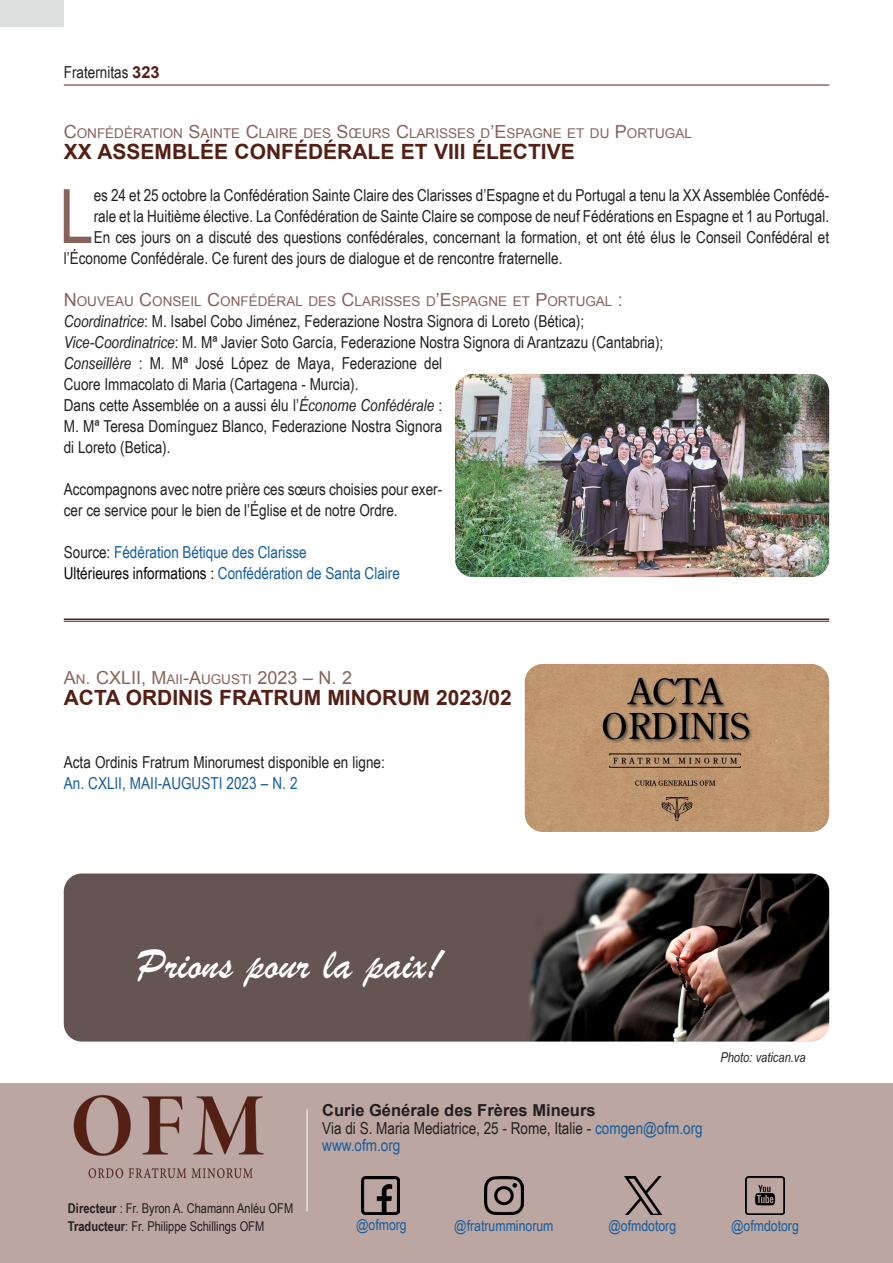
<style>
.page{position:relative;width:893px;height:1263px;background:#fff}
.page>*{position:absolute;margin:0;border:0;box-sizing:border-box;transform-origin:0 0}
.Testo_sinEspacio{font:75.15px "Arial Narrow";color:#87635b}
.Titolo{font:45px "Brush Script";color:#fff}
.Titolo-2{font:700 21px "Arial";color:#542015}
.Titolo_piccolo{font:18px "Arial";color:#87635b}
.Testo_sinEspacio-2{font:16.5px/21px "Arial Narrow";color:#231f20}
.Testo_sinEspacio-3{font:16.5px "Arial Narrow";color:#175d9e}
.Titolo-3{font:16.5px "Arial Narrow";color:#231f20}
.t1{font:700 16.5px "Arial";color:#231f20}
.Titolo-4{font:16.5px "Arial Narrow";color:#175d9e}
.t2{font:15px "Arial Narrow";color:#175d9e}
.Titolo_piccolo-2{font:13.5px "Arial";color:#87635b}
.t3{font:13.5px/18px "Arial Narrow";color:#231f20}
.Titolo-5{font:italic 13.5px "Arial Narrow";color:#231f20}
.s1{font-family:"Arial";font-weight:700;color:#542015}
.s2{font-size:18px}
.s3{font-style:italic}
.s4{color:#231f20}
.s5{color:#050505}
.s6{font-size:13.5px}
.s7{color:#175d9e}
.s8{font-weight:700}
</style>
<div class="page">
<hr style="left:64px;top:85px;width:765px;height:1px;background:#542015">
<div style="left:0;top:0;width:64px;height:27px;background:#dddede"></div>
<div style="left:0;top:1083px;width:893px;height:180px;background:#bba6a1"></div>
<img style="left:361px;top:1176px;width:39px;height:39px">
<img style="left:485px;top:1176px;width:38px;height:39px">
<img style="left:746px;top:1176px;width:38px;height:39px">
<hr style="left:307px;top:1109px;width:1px;height:102px;background:#fff">
<img style="left:73px;top:1095px;width:191px;height:84px">
<img style="left:624px;top:1176px;width:38px;height:39px">
<img style="left:455px;top:374px;width:374px;height:203px">
<hr style="left:64px;top:618px;width:765px;height:2px;background:#542015">
<hr style="left:64px;top:621px;width:765px;height:1px;background:#542015">
<img style="left:525px;top:664px;width:304px;height:168px">
<img style="left:64px;top:873px;width:765px;height:168px">
<p class="Testo_sinEspacio-2" style="left:64px;top:61px;width:97px">Fraternitas <span class="s1">323</span></p>
<p class="Titolo_piccolo-2" style="left:64px;top:124px;width:630px"><span class="s2">C</span>ONFÉDÉRATION <span class="s2">S</span>AINTE <span class="s2">C</span>LAIRE DES <span class="s2">S</span>ŒURS <span class="s2">C</span>LARISSES D<span class="s2">’E</span>SPAGNE ET DU <span class="s2">P</span>ORTUGAL</p>
<p class="Titolo-2" style="left:64px;top:138px;width:512px">XX ASSEMBLÉE CONFÉDÉRALE ET VIII ÉLECTIVE</p>
<p class="Testo_sinEspacio" style="left:59px;top:161px;width:36px">L</p>
<p class="Testo_sinEspacio-2" style="left:94px;top:184px;width:737px">es 24 et 25 octobre la Confédération Sainte Claire des Clarisses d’Espagne et du Portugal a tenu la XX Assemblée Confédé&shy;rale et la Huitième élective. La Confédération de Sainte Claire se compose de neuf Fédérations en Espagne et 1 au Portugal.</p>
<p class="Testo_sinEspacio-2" style="left:64px;top:226px;width:767px;text-indent:30px">En ces jours on a discuté des questions confédérales, concernant la formation, et ont été élus le Conseil Confédéral et l’Économe Confédérale. Ce furent des jours de dialogue et de rencontre fraternelle.</p>
<p class="Titolo_piccolo-2" style="left:64px;top:292px;width:561px"><span class="s2">N</span> OUVEAU <span class="s2">C</span>ONSEIL <span class="s2">C</span>ONFÉDÉRAL DES <span class="s2">C</span>LARISSES D<span class="s2">’E</span>SPAGNE ET <span class="s2">P</span>ORTUGAL <span class="s2">:</span></p>
<p class="Testo_sinEspacio-2" style="left:64px;top:310px;width:522px"><span class="s3">Coordinatrice</span>: M. Isabel Cobo Jiménez, Federazione Nostra Signora di Loreto (Bética);</p>
<p class="Testo_sinEspacio-2" style="left:64px;top:331px;width:601px"><span class="s3">Vice-Coordinatrice</span>: M. Mª Javier Soto García, Federazione Nostra Signora di Arantzazu (Cantabria);</p>
<p class="Testo_sinEspacio-2" style="left:64px;top:352px;width:380px"><span class="s3">Conseillère</span> : M. Mª José López de Maya, Federazione del<br>Cuore Immacolato di Maria (Cartagena - Murcia).</p>
<p class="Testo_sinEspacio-2" style="left:64px;top:394px;width:380px;text-align:justify">Dans cette Assemblée on a aussi élu l’<span class="s3">Économe Confédérale</span> :<br>M. Mª Teresa Domínguez Blanco, Federazione Nostra Signora di Loreto (Betica).</p>
<p class="Testo_sinEspacio-2" style="left:64px;top:478px;width:380px">Accompagnons avec notre prière ces sœurs choisies pour exer&shy;cer ce service pour le bien de l’Église et de notre Ordre.</p>
<p class="Testo_sinEspacio-3" style="left:64px;top:540px;width:244px"><span class="s4">Source:</span> Fédération Bétique des Clarisse</p>
<p class="Testo_sinEspacio-3" style="left:64px;top:561px;width:338px"><span class="s5">Ultérieures informations :</span> Confédération de Santa Claire</p>
<p class="Titolo_piccolo" style="left:64px;top:666px;width:54px">A<span class="s6">N</span>. CXLII</p>
<p class="Titolo_piccolo" style="left:141px;top:666px;width:213px">, M<span class="s6">AII</span>-A<span class="s6">UGUSTI</span> 2023 – N . 2</p>
<p class="Titolo-2" style="left:64px;top:684px;width:450px">ACTA ORDINIS FRATRUM MINORUM 2023/02</p>
<p class="Titolo-3" style="left:64px;top:750px;width:323px">Acta Ordinis Fratrum Minorumest disponible en ligne:</p>
<p class="Titolo-4" style="left:64px;top:771px;width:235px">An. CXLII, MAII-AUGUSTI 2023 – N. 2</p>
<p class="Titolo" style="left:137px;top:934px;width:306px">Prions pour la paix!</p>
<p class="t1" style="left:322px;top:1099px;width:275px">Curie Générale des Frères Mineurs</p>
<p class="Testo_sinEspacio-2" style="left:322px;top:1119px;width:382px;line-height:16.5px">Via di S. Maria Mediatrice, 25 - Rome, Italie - <span class="s7">comgen@ofm.org www.ofm.org</span></p>
<p class="Titolo-5" style="left:720px;top:1048px;width:87px">Photo: vatican.va</p>
<p class="t3" style="left:68px;top:1198px;width:227px"><span class="s8">Directeur</span> : Fr. Byron A. Chamann Anléu OFM<br><span class="s8">Traducteur</span>: Fr. Philippe Schillings OFM</p>
<p class="t2" style="left:356px;top:1214px;width:52px">@ofmorg</p>
<p class="t2" style="left:454px;top:1215px;width:101px">@fratrumminorum</p>
<p class="t2" style="left:731px;top:1214px;width:69px">@ofmdotorg</p>
<p class="t2" style="left:608px;top:1215px;width:69px">@ofmdotorg</p>
</div>
